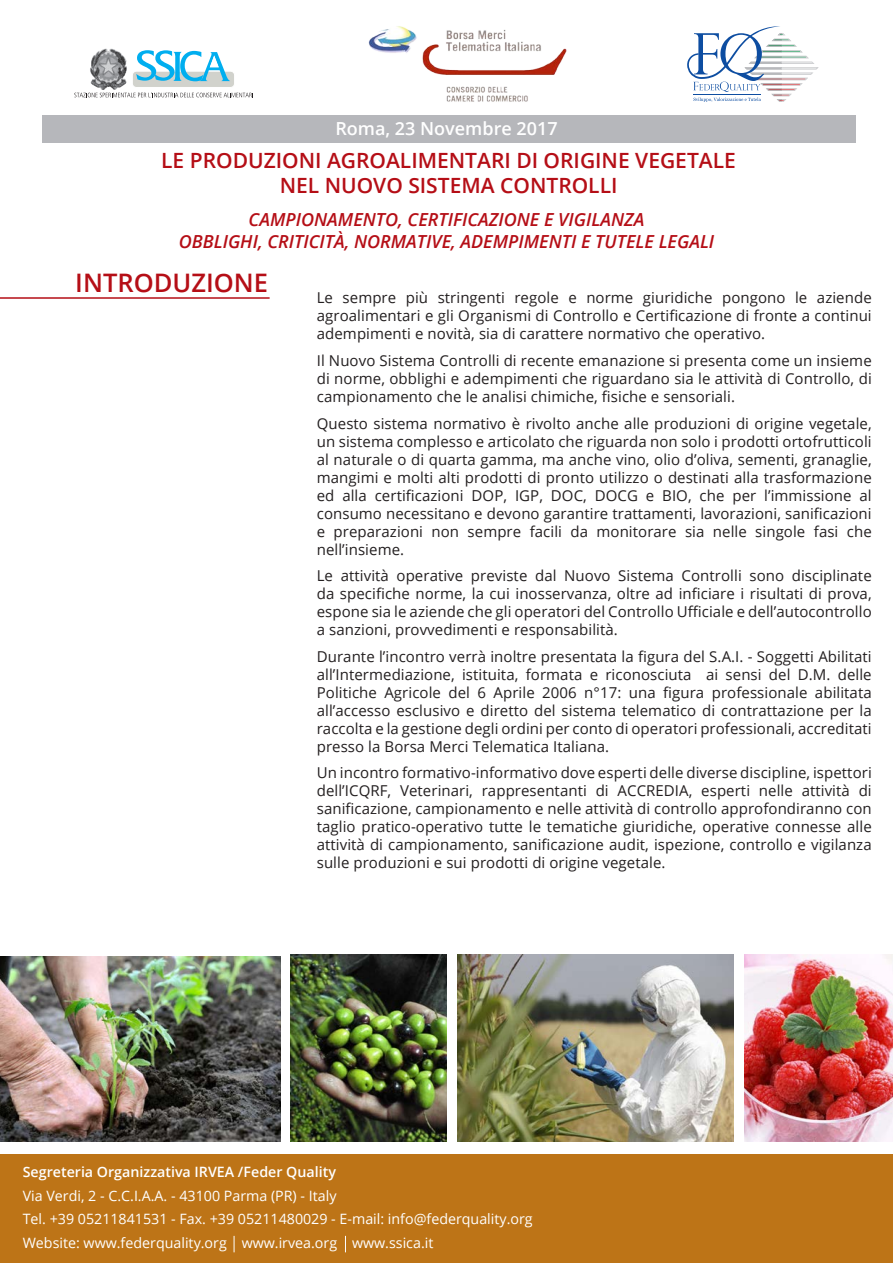
<style>
.page{position:relative;width:893px;height:1263px;background:#fff}
.page>*{position:absolute;margin:0;border:0;box-sizing:border-box;transform-origin:0 0}
.titolo{font:600 25.5px "Open Sans";color:#b50e16}
.titolo-2{font:600 21px "Open Sans";color:#b50e16}
.titolo-3{font:italic 600 18px "Open Sans";color:#b50e16}
.titoletti{font:600 18px "Open Sans";color:#fff}
.introduzione{font:15px/18px "Open Sans";letter-spacing:.005em;color:#231f20;text-align:justify}
.PROGRAMMA{font:14.25px "Open Sans";color:#fff}
.PROGRAMMA-2{font:600 14.25px "Open Sans";color:#fff}
</style>
<div class="page">
<hr style="left:0;top:297px;width:270px;height:2px;background:#b50e16">
<div style="left:43px;top:115px;width:813px;height:27px;background:#b6b7bb"></div>
<div style="left:0;top:1154px;width:893px;height:109px;background:#bd7417"></div>
<img style="left:0;top:957px;width:281px;height:184px">
<img style="left:457px;top:955px;width:277px;height:186px">
<img style="left:290px;top:955px;width:156px;height:186px">
<img style="left:744px;top:955px;width:149px;height:186px">
<svg style="left:234px;top:1236px;width:1px;height:16px"></svg>
<svg style="left:345px;top:1236px;width:1px;height:16px"></svg>
<img style="left:368px;top:26px;width:199px;height:76px">
<svg style="left:687px;top:26px;width:132px;height:76px"></svg>
<svg style="left:74px;top:50px;width:179px;height:47px"></svg>
<img style="left:90px;top:49px;width:37px;height:41px">
<p class="titoletti" style="left:335px;top:116px;width:224px">Roma, 23 Novembre 2017</p>
<p class="titolo-2" style="left:161px;top:146px;width:576px">LE PRODUZIONI AGROALIMENTARI DI ORIGINE VEGETALE</p>
<p class="titolo-2" style="left:280px;top:171px;width:339px">NEL NUOVO SISTEMA CONTROLLI</p>
<p class="titolo-3" style="left:249px;top:207px;width:397px">CAMPIONAMENTO, CERTIFICAZIONE E VIGILANZA</p>
<p class="titolo-3" style="left:179px;top:229px;width:537px">OBBLIGHI, CRITICITÀ, NORMATIVE, ADEMPIMENTI E TUTELE LEGALI</p>
<p class="titolo" style="left:75px;top:265px;width:194px">INTRODUZIONE</p>
<p class="introduzione" style="left:317px;top:289px;width:556px">Le sempre più stringenti regole e norme giuridiche pongono le aziende agroalimentari e gli Organismi di Controllo e Certificazione di fronte a continui adempimenti e novità, sia di carattere normativo che operativo.</p>
<p class="introduzione" style="left:317px;top:351px;width:556px">Il Nuovo Sistema Controlli di recente emanazione si presenta come un insieme di norme, obblighi e adempimenti che riguardano sia le attività di Controllo, di campionamento che le analisi chimiche, fisiche e sensoriali.</p>
<p class="introduzione" style="left:317px;top:414px;width:556px">Questo sistema normativo è rivolto anche alle produzioni di origine vegetale, un sistema complesso e articolato che riguarda non solo i prodotti ortofrutticoli al naturale o di quarta gamma, ma anche vino, olio d’oliva, sementi, granaglie, mangimi e molti alti prodotti di pronto utilizzo o destinati alla trasformazione ed alla certificazioni DOP, IGP, DOC, DOCG e BIO, che per l’immissione al consumo necessitano e devono garantire trattamenti, lavorazioni, sanificazioni e preparazioni non sempre facili da monitorare sia nelle singole fasi che nell’insieme.</p>
<p class="introduzione" style="left:317px;top:566px;width:556px">Le attività operative previste dal Nuovo Sistema Controlli sono disciplinate da specifiche norme, la cui inosservanza, oltre ad inficiare i risultati di prova, espone sia le aziende che gli operatori del Controllo Ufficiale e dell’autocontrollo a sanzioni, provvedimenti e responsabilità.</p>
<p class="introduzione" style="left:317px;top:647px;width:556px">Durante l’incontro verrà inoltre presentata la figura del S.A.I. - Soggetti Abilitati all’Intermediazione, istituita, formata e riconosciuta ai sensi del D.M. delle Politiche Agricole del 6 Aprile 2006 n°17: una figura professionale abilitata all’accesso esclusivo e diretto del sistema telematico di contrattazione per la raccolta e la gestione degli ordini per conto di operatori professionali, accreditati presso la Borsa Merci Telematica Italiana.</p>
<p class="introduzione" style="left:317px;top:763px;width:556px">Un incontro formativo-informativo dove esperti delle diverse discipline, ispettori dell’ICQRF, Veterinari, rappresentanti di ACCREDIA, esperti nelle attività di sanificazione, campionamento e nelle attività di controllo approfondiranno con taglio pratico-operativo tutte le tematiche giuridiche, operative connesse alle attività di campionamento, sanificazione audit, ispezione, controllo e vigilanza sulle produzioni e sui prodotti di origine vegetale.</p>
<p class="PROGRAMMA-2" style="left:23px;top:1162px;width:315px">Segreteria Organizzativa IRVEA /Feder Quality</p>
<p class="PROGRAMMA" style="left:23px;top:1186px;width:315px">Via Verdi, 2 - C.C.I.A.A. - 43100 Parma (PR) - Italy</p>
<p class="PROGRAMMA" style="left:23px;top:1209px;width:511px">Tel. +39 05211841531 - Fax. +39 05211480029 - E-mail: info@federquality.org</p>
<p class="PROGRAMMA" style="left:23px;top:1233px;width:412px">Website: www.federquality.org www.irvea.org www.ssica.it</p>
</div>
